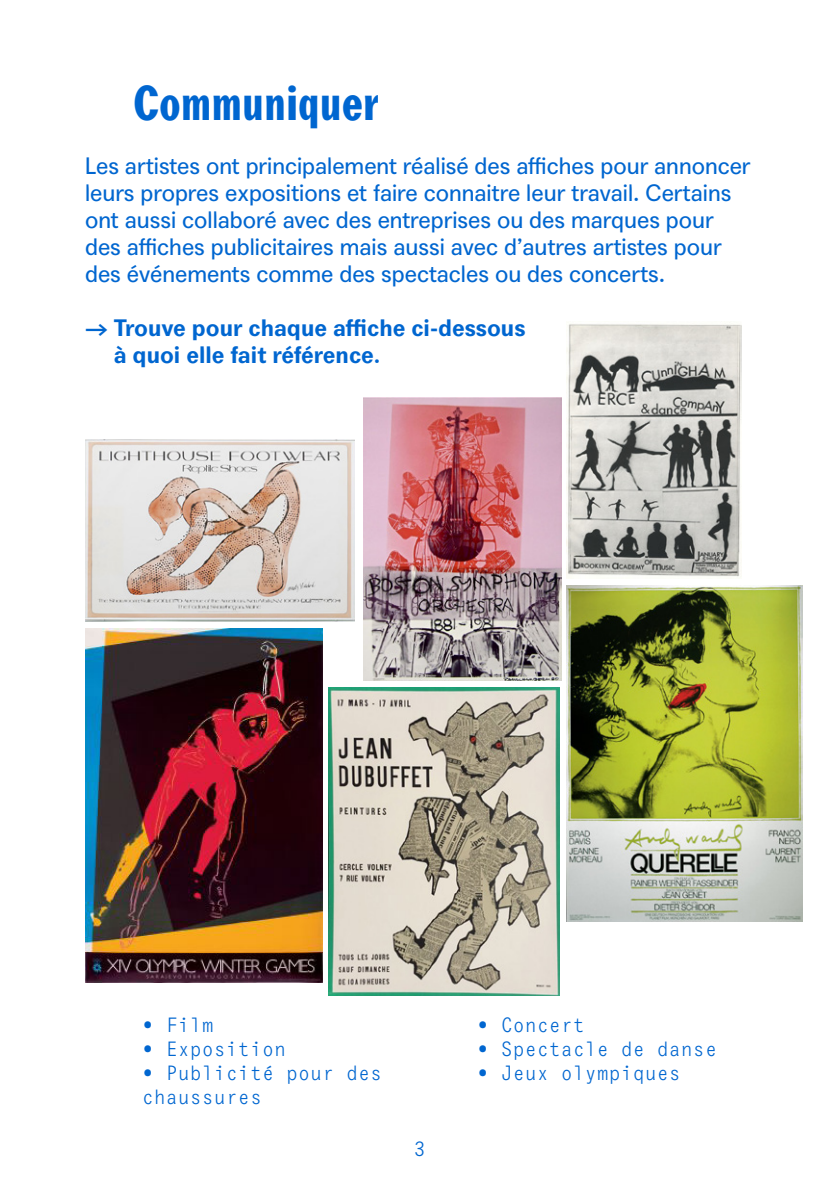
<style>
.page{position:relative;width:840px;height:1191px;background:#fff}
.page>*{position:absolute;margin:0;border:0;box-sizing:border-box;transform-origin:0 0}
._1-_Titre{font:48px "Agipo Bold Cond";color:#0066d0}
.Base{font:23px/27px "Agipo";color:#0066d0}
.Base-2{font:700 23px/27px "Agipo";color:#0066d0}
._2-_Normal{font:20px/24px "Agipo Mono";color:#0066d0}
</style>
<div class="page">
<img style="left:85px;top:439px;width:269px;height:182px">
<img style="left:566px;top:324px;width:175px;height:255px">
<img style="left:566px;top:586px;width:236px;height:335px">
<img style="left:328px;top:687px;width:231px;height:308px">
<img style="left:85px;top:628px;width:237px;height:354px">
<img style="left:364px;top:398px;width:197px;height:282px">
<p class="_1-_Titre" style="left:133px;top:65px;width:247px">Communiquer</p>
<p class="Base" style="left:85px;top:150px;width:666px">Les artistes ont principalement réalisé des affiches pour annoncer leurs propres expositions et faire connaitre leur travail. Certains ont aussi collaboré avec des entreprises ou des marques pour des affiches publicitaires mais aussi avec d’autres artistes pour des événements comme des spectacles ou des concerts.</p>
<p class="Base-2" style="left:114px;top:312px;width:413px;text-indent:-29px">→ Trouve pour chaque affiche ci-dessous à quoi elle fait référence.</p>
<p class="_2-_Normal" style="left:142px;top:1011px;width:73px">• Film</p>
<p class="_2-_Normal" style="left:142px;top:1035px;width:145px">• Exposition</p>
<p class="_2-_Normal" style="left:142px;top:1059px;width:242px">• Publicité pour des chaussures</p>
<p class="_2-_Normal" style="left:414px;top:1135px;width:13px">3</p>
<p class="_2-_Normal" style="left:476px;top:1011px;width:109px">• Concert</p>
<p class="_2-_Normal" style="left:476px;top:1035px;width:242px">• Spectacle de danse</p>
<p class="_2-_Normal" style="left:476px;top:1059px;width:205px">• Jeux olympiques</p>
</div>
